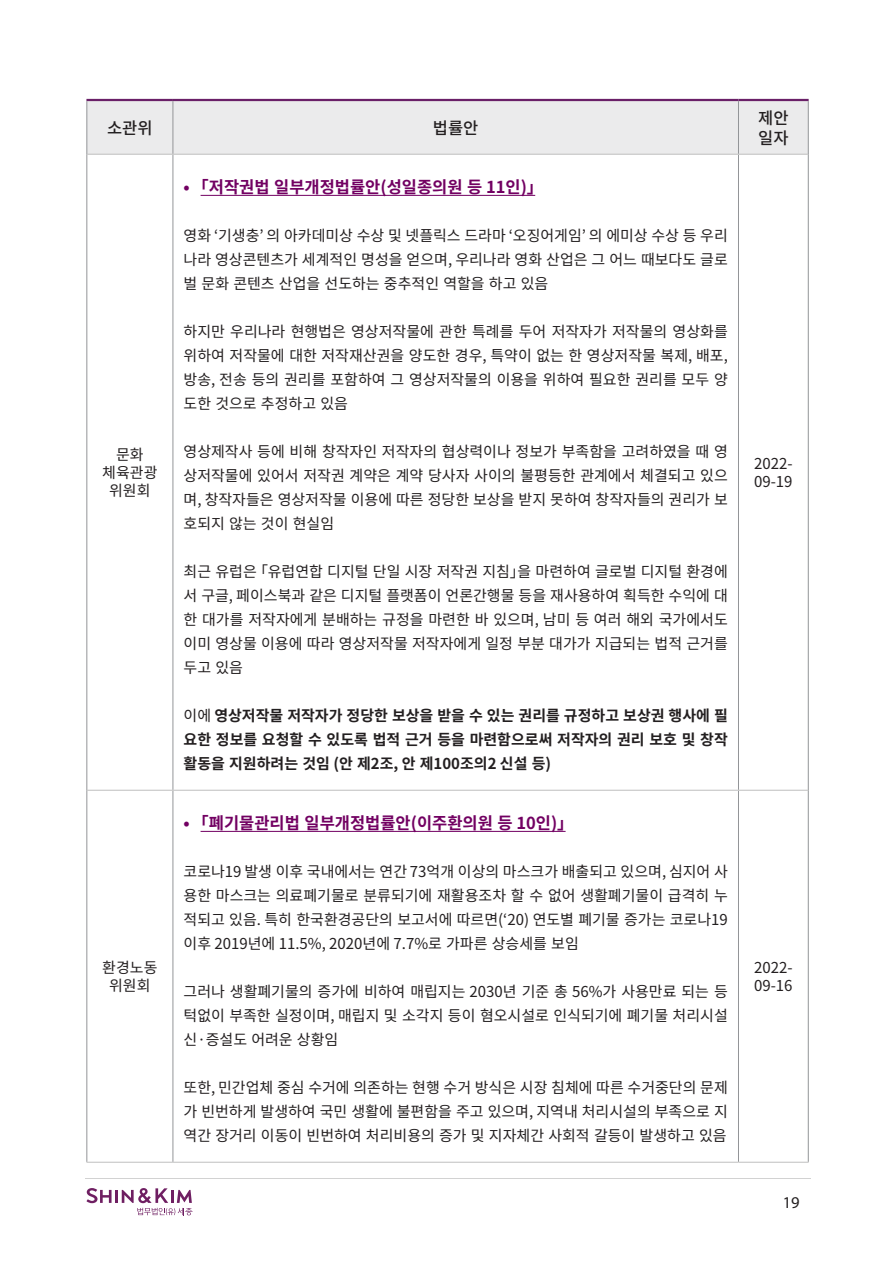
<style>
.page{position:relative;width:893px;height:1263px;background:#fff}
.page>*{position:absolute;margin:0;border:0;box-sizing:border-box;transform-origin:0 0}
.t1{font:700 16.5px "Noto Sans CJ Kkr";color:#720062}
.t2{font:500 16.5px "Noto Sans CJ Kkr";color:#231f20}
.t3{font:16.5px "Myriad Pro";color:#231f20}
.t4{font:15px/24px "Noto Sans CJ Kkr";color:#231f20;text-align:justify}
.t5{font:700 15px/24px "Noto Sans CJ Kkr";color:#231f20;text-align:justify}
.s1{font-weight:400}
</style>
<div class="page">
<svg style="left:86px;top:1188px;width:107px;height:27px"></svg>
<hr style="left:85px;top:1178px;width:726px;height:1px;background:#d2d2d2">
<div style="left:87px;top:101px;width:721px;height:53px;background:#ebebec"></div>
<hr style="left:86px;top:99px;width:87px;height:2px;background:#6a2068">
<hr style="left:173px;top:99px;width:565px;height:2px;background:#6a2068">
<hr style="left:738px;top:99px;width:71px;height:2px;background:#6a2068">
<hr style="left:86px;top:101px;width:1px;height:53px;background:#939598">
<hr style="left:173px;top:101px;width:1px;height:53px;background:#939598">
<hr style="left:738px;top:101px;width:1px;height:53px;background:#939598">
<hr style="left:808px;top:101px;width:1px;height:53px;background:#939598">
<hr style="left:86px;top:154px;width:1px;height:636px;background:#939598">
<hr style="left:173px;top:155px;width:1px;height:635px;background:#939598">
<hr style="left:738px;top:155px;width:1px;height:635px;background:#939598">
<hr style="left:808px;top:154px;width:1px;height:636px;background:#939598">
<hr style="left:86px;top:790px;width:1px;height:372px;background:#939598">
<hr style="left:173px;top:791px;width:1px;height:371px;background:#939598">
<hr style="left:738px;top:791px;width:1px;height:371px;background:#939598">
<hr style="left:808px;top:790px;width:1px;height:372px;background:#939598">
<hr style="left:87px;top:154px;width:86px;height:1px;background:#bfbfbf">
<hr style="left:173px;top:154px;width:565px;height:1px;background:#bfbfbf">
<hr style="left:738px;top:154px;width:70px;height:1px;background:#bfbfbf">
<hr style="left:87px;top:790px;width:86px;height:1px;background:#bfbfbf">
<hr style="left:173px;top:790px;width:565px;height:1px;background:#bfbfbf">
<hr style="left:738px;top:790px;width:70px;height:1px;background:#bfbfbf">
<hr style="left:86px;top:1162px;width:87px;height:1px;background:#bfbfbf">
<hr style="left:173px;top:1162px;width:565px;height:1px;background:#bfbfbf">
<hr style="left:738px;top:1162px;width:71px;height:1px;background:#bfbfbf">
<hr style="left:201px;top:195px;width:334px;height:1px;background:#720062">
<hr style="left:201px;top:831px;width:365px;height:1px;background:#720062">
<p class="t2" style="left:107px;top:118px;width:47px">소관위</p>
<p class="t2" style="left:433px;top:118px;width:47px">법률안</p>
<p class="t4" style="left:116px;top:443px;width:29px">문화</p>
<p class="t4" style="left:102px;top:461px;width:57px">체육관광</p>
<p class="t4" style="left:109px;top:479px;width:43px">위원회</p>
<p class="t4" style="left:102px;top:956px;width:57px">환경노동</p>
<p class="t4" style="left:109px;top:974px;width:43px">위원회</p>
<p class="t1" style="left:184px;top:178px;width:361px">• ｢저작권법 일부개정법률안(성일종의원 등 11인)」</p>
<p class="t4" style="left:184px;top:224px;width:546px">영화 ‘기생충’ 의 아카데미상 수상 및 넷플릭스 드라마 ‘오징어게임’ 의 에미상 수상 등 우리 나라 영상콘텐츠가 세계적인 명성을 얻으며, 우리나라 영화 산업은 그 어느 때보다도 글로 벌 문화 콘텐츠 산업을 선도하는 중추적인 역할을 하고 있음</p>
<p class="t4" style="left:184px;top:320px;width:546px">하지만 우리나라 현행법은 영상저작물에 관한 특례를 두어 저작자가 저작물의 영상화를 위하여 저작물에 대한 저작재산권을 양도한 경우, 특약이 없는 한 영상저작물 복제, 배포, 방송, 전송 등의 권리를 포함하여 그 영상저작물의 이용을 위하여 필요한 권리를 모두 양 도한 것으로 추정하고 있음</p>
<p class="t4" style="left:184px;top:440px;width:546px">영상제작사 등에 비해 창작자인 저작자의 협상력이나 정보가 부족함을 고려하였을 때 영 상저작물에 있어서 저작권 계약은 계약 당사자 사이의 불평등한 관계에서 체결되고 있으 며, 창작자들은 영상저작물 이용에 따른 정당한 보상을 받지 못하여 창작자들의 권리가 보 호되지 않는 것이 현실임</p>
<p class="t4" style="left:184px;top:560px;width:546px">최근 유럽은 「유럽연합 디지털 단일 시장 저작권 지침」을 마련하여 글로벌 디지털 환경에 서 구글, 페이스북과 같은 디지털 플랫폼이 언론간행물 등을 재사용하여 획득한 수익에 대 한 대가를 저작자에게 분배하는 규정을 마련한 바 있으며, 남미 등 여러 해외 국가에서도 이미 영상물 이용에 따라 영상저작물 저작자에게 일정 부분 대가가 지급되는 법적 근거를 두고 있음</p>
<p class="t5" style="left:184px;top:704px;width:546px"><span class="s1">이에</span> 영상저작물 저작자가 정당한 보상을 받을 수 있는 권리를 규정하고 보상권 행사에 필 요한 정보를 요청할 수 있도록 법적 근거 등을 마련함으로써 저작자의 권리 보호 및 창작 활동을 지원하려는 것임 (안 제2조, 안 제100조의2 신설 등)</p>
<p class="t1" style="left:184px;top:813px;width:392px">• ｢폐기물관리법 일부개정법률안(이주환의원 등 10인)」</p>
<p class="t4" style="left:184px;top:860px;width:546px">코로나19 발생 이후 국내에서는 연간 73억개 이상의 마스크가 배출되고 있으며, 심지어 사 용한 마스크는 의료폐기물로 분류되기에 재활용조차 할 수 없어 생활폐기물이 급격히 누 적되고 있음. 특히 한국환경공단의 보고서에 따르면(‘20) 연도별 폐기물 증가는 코로나19 이후 2019년에 11.5%, 2020년에 7.7%로 가파른 상승세를 보임</p>
<p class="t4" style="left:184px;top:980px;width:546px">그러나 생활폐기물의 증가에 비하여 매립지는 2030년 기준 총 56%가 사용만료 되는 등 턱없이 부족한 실정이며, 매립지 및 소각지 등이 혐오시설로 인식되기에 폐기물 처리시설 신·증설도 어려운 상황임</p>
<p class="t4" style="left:184px;top:1076px;width:546px">또한, 민간업체 중심 수거에 의존하는 현행 수거 방식은 시장 침체에 따른 수거중단의 문제 가 빈번하게 발생하여 국민 생활에 불편함을 주고 있으며, 지역내 처리시설의 부족으로 지 역간 장거리 이동이 빈번하여 처리비용의 증가 및 지자체간 사회적 갈등이 발생하고 있음</p>
<p class="t2" style="left:758px;top:108px;width:32px">제안</p>
<p class="t2" style="left:758px;top:128px;width:32px">일자</p>
<p class="t4" style="left:754px;top:452px;width:40px">2022-</p>
<p class="t4" style="left:754px;top:470px;width:40px">09-19</p>
<p class="t4" style="left:754px;top:956px;width:40px">2022-</p>
<p class="t4" style="left:754px;top:974px;width:40px">09-16</p>
<p class="t3" style="left:783px;top:1192px;width:18px">19</p>
</div>
